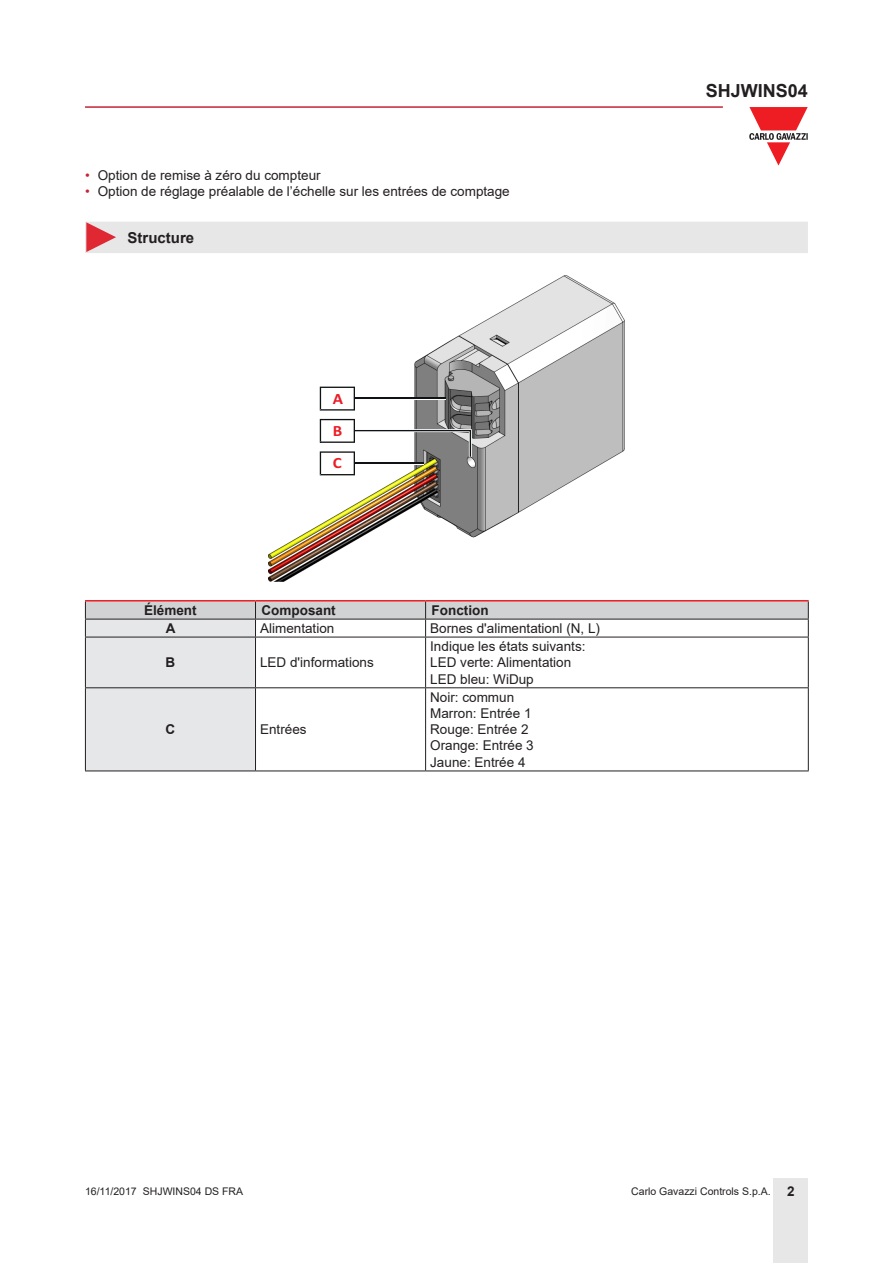
<style>
.page{position:relative;width:893px;height:1263px;background:#fff}
.page>*{position:absolute;margin:0;border:0;box-sizing:border-box;transform-origin:0 0}
.Titolo01_2PM{font:700 18px "Arial";color:#231f20}
.t1{font:700 15.75px "Calibri";color:#eb1d25;scale:1.08 1}
.Titolo03{font:700 15px "Arial";color:#231f20}
.TestoTabellaSx{font:13.5px "Arial";color:#231f20}
.TitoloTabellaSx{font:700 13.5px "Arial";color:#231f20}
.TitoloTabellaFndGCen{font:700 13.5px "Arial";color:#231f20}
.TestoTabellaFndGCen{font:700 13.5px "Arial";color:#231f20}
.NumeroPagina{font:10.5px "Arial";color:#231f20}
.Z_CodiceProdotto{font:10.5px "Arial";color:#231f20}
.s1{color:#c42633}
.s2{font-weight:700;font-size:13.5px}
</style>
<div class="page">
<hr style="left:85px;top:106px;width:638px;height:2px;background:#c42633">
<div style="left:774px;top:1178px;width:34px;height:85px;background:#e7e7e8"></div>
<svg style="left:749px;top:107px;width:59px;height:59px"></svg>
<div style="left:85px;top:222px;width:723px;height:31px;background:#e7e7e8"></div>
<img style="left:268px;top:276px;width:357px;height:306px">
<hr style="left:337px;top:397px;width:109px;height:3px;background:#fff">
<hr style="left:337px;top:398px;width:109px;height:1px;background:#101314">
<svg style="left:320px;top:387px;width:35px;height:24px"></svg>
<svg style="left:320px;top:419px;width:152px;height:56px"></svg>
<hr style="left:85px;top:600px;width:170px;height:1px;background:#ee1d23">
<hr style="left:255px;top:600px;width:171px;height:1px;background:#ee1d23">
<hr style="left:426px;top:600px;width:383px;height:1px;background:#ee1d23">
<svg style="left:85px;top:601px;width:724px;height:169px"></svg>
<hr style="left:85px;top:637px;width:170px;height:1px;background:#231f20">
<hr style="left:85px;top:637px;width:1px;height:50px;background:#231f20">
<hr style="left:255px;top:637px;width:171px;height:1px;background:#231f20">
<hr style="left:255px;top:637px;width:1px;height:50px;background:#231f20">
<hr style="left:426px;top:637px;width:383px;height:1px;background:#231f20">
<hr style="left:425px;top:637px;width:1px;height:50px;background:#231f20">
<hr style="left:808px;top:637px;width:1px;height:50px;background:#231f20">
<hr style="left:85px;top:687px;width:170px;height:1px;background:#231f20">
<hr style="left:85px;top:688px;width:1px;height:82px;background:#231f20">
<hr style="left:255px;top:687px;width:171px;height:1px;background:#231f20">
<hr style="left:255px;top:688px;width:1px;height:82px;background:#231f20">
<hr style="left:426px;top:687px;width:383px;height:1px;background:#231f20">
<hr style="left:425px;top:688px;width:1px;height:82px;background:#231f20">
<hr style="left:808px;top:688px;width:1px;height:82px;background:#231f20">
<hr style="left:85px;top:770px;width:170px;height:1px;background:#231f20">
<hr style="left:255px;top:770px;width:171px;height:1px;background:#231f20">
<hr style="left:426px;top:770px;width:383px;height:1px;background:#231f20">
<p class="TestoTabellaSx" style="left:85px;top:166px;width:237px"><span class="s1">•</span> Option de remise à zéro du compteur</p>
<p class="TestoTabellaSx" style="left:85px;top:182px;width:426px"><span class="s1">•</span> Option de réglage préalable de l’échelle sur les entrées de comptage</p>
<p class="Titolo03" style="left:128px;top:227px;width:68px">Structure</p>
<p class="t1" style="left:333px;top:389px;width:11px">A</p>
<p class="t1" style="left:333px;top:421px;width:10px">B</p>
<p class="t1" style="left:333px;top:454px;width:10px">C</p>
<p class="TitoloTabellaFndGCen" style="left:144px;top:601px;width:54px">Élément</p>
<p class="TitoloTabellaSx" style="left:261px;top:601px;width:76px">Composant</p>
<p class="TitoloTabellaSx" style="left:432px;top:601px;width:58px">Fonction</p>
<p class="TestoTabellaFndGCen" style="left:166px;top:618px;width:11px">A</p>
<p class="TestoTabellaSx" style="left:260px;top:619px;width:76px">Alimentation</p>
<p class="TestoTabellaSx" style="left:430px;top:619px;width:171px">Bornes d'alimentationl (N, L)</p>
<p class="TestoTabellaFndGCen" style="left:166px;top:653px;width:11px">B</p>
<p class="TestoTabellaSx" style="left:260px;top:653px;width:115px">LED d'informations</p>
<p class="TestoTabellaSx" style="left:430px;top:637px;width:157px">Indique les états suivants:</p>
<p class="TestoTabellaSx" style="left:430px;top:653px;width:143px">LED verte: Alimentation</p>
<p class="TestoTabellaSx" style="left:430px;top:669px;width:105px">LED bleu: WiDup</p>
<p class="TestoTabellaFndGCen" style="left:166px;top:720px;width:11px">C</p>
<p class="TestoTabellaSx" style="left:260px;top:720px;width:48px">Entrées</p>
<p class="TestoTabellaSx" style="left:430px;top:688px;width:86px">Noir: commun</p>
<p class="TestoTabellaSx" style="left:430px;top:704px;width:103px">Marron: Entrée 1</p>
<p class="TestoTabellaSx" style="left:430px;top:720px;width:100px">Rouge: Entrée 2</p>
<p class="TestoTabellaSx" style="left:430px;top:736px;width:105px">Orange: Entrée 3</p>
<p class="TestoTabellaSx" style="left:430px;top:753px;width:97px">Jaune: Entrée 4</p>
<p class="Titolo01_2PM" style="left:706px;top:78px;width:104px">SHJWINS04</p>
<p class="Z_CodiceProdotto" style="left:85px;top:1183px;width:160px">16/11/2017 SHJWINS04 DS FRA</p>
<p class="NumeroPagina" style="left:631px;top:1183px;width:165px">Carlo Gavazzi Controls S.p.A. <span class="s2">2</span></p>
</div>
